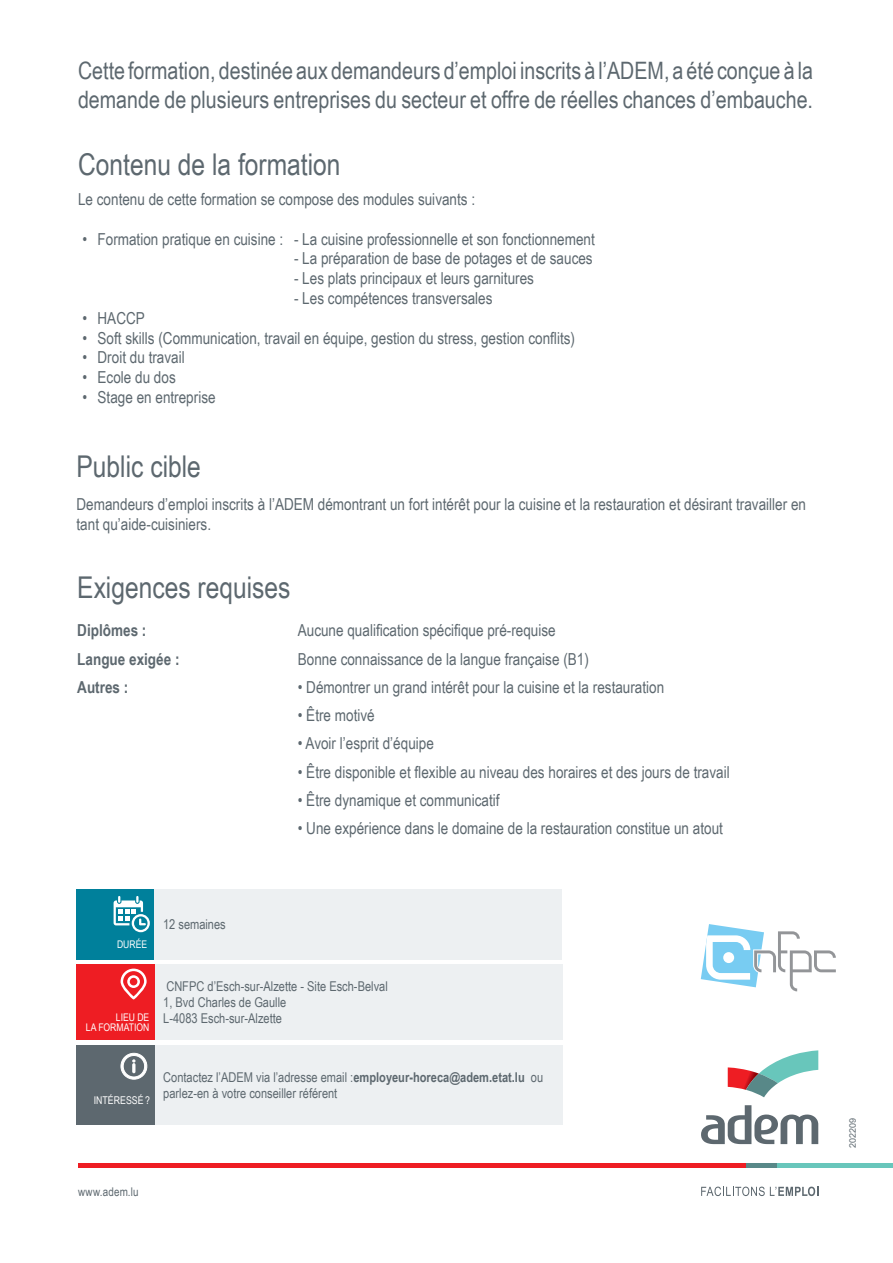
<style>
.page{position:relative;width:893px;height:1263px;background:#fff}
.page>*{position:absolute;margin:0;border:0;box-sizing:border-box;transform-origin:0 0}
.Texte_normal_gris{font:30px "Arial Narrow";color:#5d686f}
.Texte_normal_gris-2{font:24px/28.8px "Arial Narrow";color:#5d686f}
.Texte_normal_gris-3{font:16.5px/19.8px "Arial Narrow";color:#5d686f}
.Texte_normal_gris-4{font:700 16.5px "Arial Narrow";color:#5d686f}
.Texte_normal_gris-5{font:13.5px/16.2px "Arial Narrow";color:#5d686f}
.t1{font:12px "Arial Narrow";letter-spacing:.01em;color:#5d686f}
.t2{font:10.65px "Arial Narrow";color:#fff}
.t3{font:10.5px/10.5px "Arial Narrow";color:#fff;text-align:right}
.t4{font:9px "Arial";color:#5d686f}
.s1{font-weight:700}
</style>
<div class="page">
<hr style="left:78px;top:1163px;width:668px;height:4px;background:#ee1d23">
<hr style="left:757px;top:1163px;width:136px;height:4px;background:#68c6bb">
<hr style="left:746px;top:1163px;width:31px;height:4px;background:#588888">
<svg style="left:701px;top:1105px;width:117px;height:39px"></svg>
<svg style="left:728px;top:1050px;width:90px;height:47px"></svg>
<svg style="left:701px;top:1186px;width:117px;height:10px"></svg>
<div style="left:77px;top:1045px;width:78px;height:80px;background:#5d686f"></div>
<svg style="left:120px;top:1053px;width:28px;height:27px"></svg>
<div style="left:155px;top:1045px;width:407px;height:80px;background:#edf0f2"></div>
<div style="left:76px;top:889px;width:79px;height:70px;background:#00809b"></div>
<svg style="left:132px;top:914px;width:18px;height:18px"></svg>
<svg style="left:134px;top:916px;width:14px;height:14px"></svg>
<svg style="left:114px;top:896px;width:32px;height:29px"></svg>
<div style="left:155px;top:889px;width:407px;height:70px;background:#edf0f2"></div>
<div style="left:77px;top:964px;width:78px;height:75px;background:#ee1d23"></div>
<svg style="left:121px;top:968px;width:26px;height:31px"></svg>
<div style="left:155px;top:964px;width:407px;height:75px;background:#edf0f2"></div>
<svg style="left:701px;top:924px;width:135px;height:67px"></svg>
<p class="Texte_normal_gris-2" style="left:78px;top:55px;width:736px">Cette formation, destinée aux demandeurs d’emploi inscrits à l’ADEM, a été conçue à la demande de plusieurs entreprises du secteur et offre de réelles chances d’embauche.</p>
<p class="Texte_normal_gris" style="left:78px;top:143px;width:264px">Contenu de la formation</p>
<p class="Texte_normal_gris-3" style="left:78px;top:189px;width:399px">Le contenu de cette formation se compose des modules suivants :</p>
<p class="Texte_normal_gris-3" style="left:83px;top:228px;width:514px">• Formation pratique en cuisine : - La cuisine professionnelle et son fonctionnement</p>
<p class="Texte_normal_gris-3" style="left:294px;top:248px;width:300px">- La préparation de base de potages et de sauces</p>
<p class="Texte_normal_gris-3" style="left:294px;top:268px;width:241px">- Les plats principaux et leurs garnitures</p>
<p class="Texte_normal_gris-3" style="left:294px;top:288px;width:200px">- Les compétences transversales</p>
<p class="Texte_normal_gris-3" style="left:83px;top:307px;width:64px">• HACCP</p>
<p class="Texte_normal_gris-3" style="left:83px;top:327px;width:494px">• Soft skills (Communication, travail en équipe, gestion du stress, gestion conflits)</p>
<p class="Texte_normal_gris-3" style="left:83px;top:347px;width:104px">• Droit du travail</p>
<p class="Texte_normal_gris-3" style="left:83px;top:367px;width:95px">• Ecole du dos</p>
<p class="Texte_normal_gris-3" style="left:83px;top:387px;width:135px">• Stage en entreprise</p>
<p class="Texte_normal_gris" style="left:77px;top:445px;width:126px">Public cible</p>
<p class="Texte_normal_gris-3" style="left:77px;top:494px;width:731px">Demandeurs d’emploi inscrits à l’ADEM démontrant un fort intérêt pour la cuisine et la restauration et désirant travailler en tant qu’aide-cuisiniers.</p>
<p class="Texte_normal_gris" style="left:77px;top:565px;width:215px">Exigences requises</p>
<p class="Texte_normal_gris-4" style="left:77px;top:618px;width:71px">Diplômes :</p>
<p class="Texte_normal_gris-3" style="left:298px;top:620px;width:259px">Aucune qualification spécifique pré-requise</p>
<p class="Texte_normal_gris-4" style="left:77px;top:646px;width:104px">Langue exigée :</p>
<p class="Texte_normal_gris-3" style="left:298px;top:648px;width:293px">Bonne connaissance de la langue française (B1)</p>
<p class="Texte_normal_gris-4" style="left:77px;top:674px;width:53px">Autres :</p>
<p class="Texte_normal_gris-3" style="left:298px;top:676px;width:368px">• Démontrer un grand intérêt pour la cuisine et la restauration</p>
<p class="Texte_normal_gris-3" style="left:298px;top:705px;width:78px">• Être motivé</p>
<p class="Texte_normal_gris-3" style="left:298px;top:733px;width:138px">• Avoir l’esprit d’équipe</p>
<p class="Texte_normal_gris-3" style="left:298px;top:761px;width:433px">• Être disponible et flexible au niveau des horaires et des jours de travail</p>
<p class="Texte_normal_gris-3" style="left:298px;top:790px;width:203px">• Être dynamique et communicatif</p>
<p class="Texte_normal_gris-3" style="left:298px;top:818px;width:427px">• Une expérience dans le domaine de la restauration constitue un atout</p>
<p class="t3" style="left:117px;top:939px;width:32px">DURÉE</p>
<p class="t3" style="left:86px;top:1011px;width:65px">LIEU DE<br>LA FORMATION</p>
<p class="Texte_normal_gris-5" style="left:163px;top:916px;width:64px">12 semaines</p>
<p class="Texte_normal_gris-5" style="left:166px;top:977px;width:223px">CNFPC d’Esch-sur-Alzette - Site Esch-Belval</p>
<p class="Texte_normal_gris-5" style="left:163px;top:993px;width:125px">1, Bvd Charles de Gaulle</p>
<p class="Texte_normal_gris-5" style="left:163px;top:1009px;width:120px">L-4083 Esch-sur-Alzette</p>
<p class="t2" style="left:94px;top:1093px;width:58px">INTÉRESSÉ ?</p>
<p class="Texte_normal_gris-5" style="left:163px;top:1069px;width:381px">Contactez l’ADEM via l’adresse email :<span class="s1">employeur-horeca@adem.etat.lu</span> ou parlez-en à votre conseiller référent</p>
<p class="t1" style="left:78px;top:1183px;width:62px">www.adem.lu</p>
<p class="t4" style="left:846px;top:1148px;width:32px;rotate:-90deg">202209</p>
</div>
